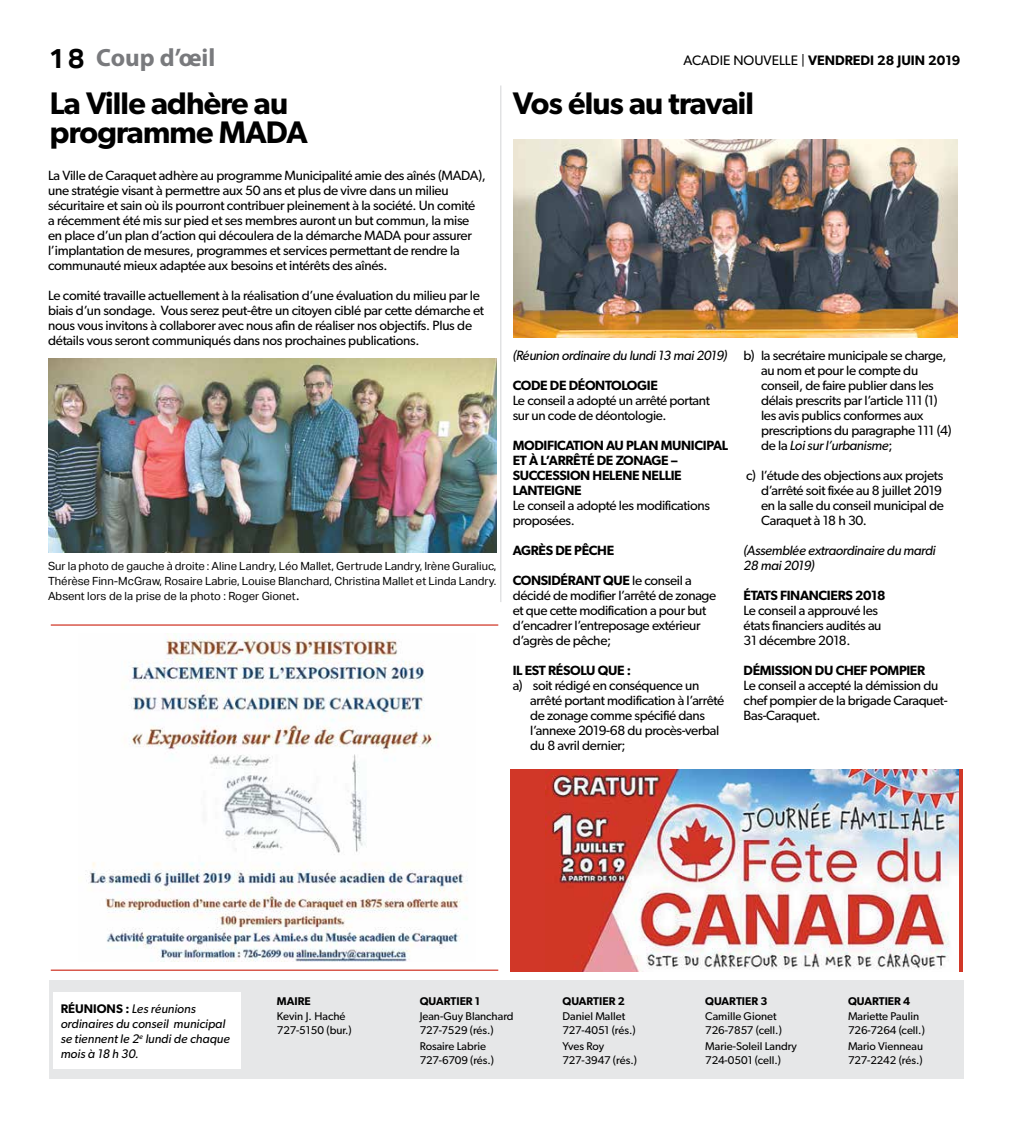
<style>
.page{position:relative;width:1013px;height:1125px;background:#fff}
.page>*{position:absolute;margin:0;border:0;box-sizing:border-box;transform-origin:0 0}
.t1{font:600 31.25px/28.8px "Gibson";letter-spacing:-.025em;color:#000}
.t2{font:700 25px "Myriad Pro";color:#797a7d}
.t3{font:600 13.75px "Gibson";color:#000}
.t4{font:13.5px/15px "Gibson";letter-spacing:-.025em;color:#000}
.t5{font:600 13.5px/15px "Gibson";letter-spacing:-.025em;color:#000}
.t6{font:italic 13.5px/15px "Gibson";letter-spacing:-.025em;color:#000}
.t7{font:italic 12.5px/15px "Gibson";color:#000}
.t8{font:11.25px/13.8px "Gibson";color:#000}
.t9{font:11.25px/15px "Aktiv Grotesk";color:#000;text-align:justify}
.t10{font:600 11.25px "Gibson";color:#000}
.s1{font-family:"Aktiv Grotesk";font-size:27.5px;color:#000}
.s2{font-weight:400}
.s3{font-family:"Gibson";font-size:13.5px}
.s4{font-weight:600}
.s5{font-style:italic}
.s6{font-weight:600;font-style:normal}
</style>
<div class="page">
<div style="left:510px;top:770px;width:452px;height:202px;background:#d13728"></div>
<img style="left:545px;top:770px;width:413px;height:202px">
<img style="left:85px;top:634px;width:383px;height:328px">
<div style="left:49px;top:980px;width:914px;height:98px;background:#e6e7e8"></div>
<div style="left:53px;top:993px;width:188px;height:76px;background:#fff"></div>
<img style="left:513px;top:139px;width:444px;height:199px">
<img style="left:48px;top:358px;width:448px;height:195px">
<hr style="left:500px;top:86px;width:1px;height:516px;background:#dcddde">
<hr style="left:51px;top:970px;width:447px;height:1px;background:#d13728">
<hr style="left:51px;top:624px;width:447px;height:2px;background:#d13728">
<h2 class="t2" style="left:49px;top:42px;width:168px"><span class="s1">18</span> Coup d’oeil</h2>
<p class="t3" style="left:683px;top:52px;width:278px"><span class="s2">ACADIE NOUVELLE |</span> VENDREDI 28 JUIN 2019</p>
<h1 class="t1" style="left:50px;top:88px;width:259px">La Ville adhère au programme MADA</h1>
<p class="t4" style="left:48px;top:168px;width:439px">La Ville de Caraquet adhère au programme Municipalité amie des aînés (MADA), une stratégie visant à permettre aux 50 ans et plus de vivre dans un milieu sécuritaire et sain où ils pourront contribuer pleinement à la société. Un comité<br>a récemment été mis sur pied et ses membres auront un but commun, la mise en place d’un plan d’action qui découlera de la démarche MADA pour assurer l’implantation de mesures, programmes et services permettant de rendre la communauté mieux adaptée aux besoins et intérêts des aînés.</p>
<p class="t4" style="left:48px;top:288px;width:437px">Le comité travaille actuellement à la réalisation d’une évaluation du milieu par le biais d’un sondage. Vous serez peut-être un citoyen ciblé par cette démarche et nous vous invitons à collaborer avec nous afin de réaliser nos objectifs. Plus de détails vous seront communiqués dans nos prochaines publications.</p>
<p class="t9" style="left:48px;top:559px;width:450px">Sur la photo de gauche à droite : Aline Landry, Léo Mallet, Gertrude Landry, Irène Guraliuc, Thérèse Finn-McGraw, Rosaire Labrie, Louise Blanchard, Christina Mallet et Linda Landry.<br>Absent lors de la prise de la photo : Roger Gionet<span class="s3">.</span></p>
<h1 class="t1" style="left:512px;top:88px;width:243px">Vos élus au travail</h1>
<p class="t6" style="left:512px;top:348px;width:216px">(Réunion ordinaire du lundi 13 mai 2019)</p>
<p class="t5" style="left:512px;top:378px;width:147px">CODE DE DÉONTOLOGIE</p>
<p class="t4" style="left:512px;top:393px;width:199px">Le conseil a adopté un arrêté portant sur un code de déontologie.</p>
<p class="t5" style="left:512px;top:438px;width:217px">MODIFICATION AU PLAN MUNICIPAL<br>ET À L’ARRÊTÉ DE ZONAGE –<br>SUCCESSION HELENE NELLIE<br>LANTEIGNE</p>
<p class="t4" style="left:512px;top:498px;width:199px">Le conseil a adopté les modifications proposées.</p>
<p class="t5" style="left:512px;top:543px;width:103px">AGRÈS DE PÊCHE</p>
<p class="t4" style="left:512px;top:573px;width:205px"><span class="s4">CONSIDÉRANT QUE</span> le conseil a décidé de modifier l’arrêté de zonage et que cette modification a pour but d’encadrer l’entreposage extérieur d’agrès de pêche;</p>
<p class="t5" style="left:512px;top:663px;width:120px">IL EST RÉSOLU QUE :</p>
<p class="t4" style="left:530px;top:678px;width:196px;text-indent:-17px">a) soit rédigé en conséquence un arrêté portant modification à l’arrêté de zonage comme spécifié dans l’annexe 2019-68 du procès-verbal du 8 avril dernier;</p>
<p class="t4" style="left:761px;top:348px;width:192px;text-indent:-17px">b) la secrétaire municipale se charge, au nom et pour le compte du conseil, de faire publier dans les délais prescrits par l’article 111 (1) les avis publics conformes aux prescriptions du paragraphe 111 (4) de la <span class="s5">Loi sur l’urbanisme</span>;</p>
<p class="t4" style="left:761px;top:468px;width:184px;text-indent:-15px">c) l’étude des objections aux projets d’arrêté soit fixée au 8 juillet 2019 en la salle du conseil municipal de<br>Caraquet à 18 h 30.</p>
<p class="t6" style="left:743px;top:543px;width:193px">(Assemblée extraordinaire du mardi<br>28 mai 2019)</p>
<p class="t5" style="left:743px;top:587px;width:143px">ÉTATS FINANCIERS 2018</p>
<p class="t4" style="left:743px;top:603px;width:139px">Le conseil a approuvé les états financiers audités au<br>31 décembre 2018.</p>
<p class="t5" style="left:743px;top:662px;width:183px">DÉMISSION DU CHEF POMPIER</p>
<p class="t4" style="left:743px;top:678px;width:206px">Le conseil a accepté la démission du chef pompier de la brigade Caraquet-<br>Bas-Caraquet.</p>
<p class="t7" style="left:61px;top:1001px;width:171px"><span class="s6">RÉUNIONS :</span> Les réunions ordinaires du conseil municipal se tiennent le 2<sup>e</sup> lundi de chaque mois à 18 h 30.</p>
<p class="t10" style="left:277px;top:995px;width:35px">MAIRE</p>
<p class="t8" style="left:277px;top:1009px;width:76px">Kevin J. Haché<br>727-5150 (bur.)</p>
<p class="t10" style="left:420px;top:995px;width:62px">QUARTIER 1</p>
<p class="t8" style="left:420px;top:1009px;width:95px">Jean-Guy Blanchard<br>727-7529 (rés.)</p>
<p class="t8" style="left:420px;top:1039px;width:76px">Rosaire Labrie<br>727-6709 (rés.)</p>
<p class="t10" style="left:562px;top:995px;width:64px">QUARTIER 2</p>
<p class="t8" style="left:562px;top:1009px;width:75px">Daniel Mallet<br>727-4051 (rés.)</p>
<p class="t8" style="left:562px;top:1039px;width:76px">Yves Roy<br>727-3947 (rés.)</p>
<p class="t10" style="left:705px;top:995px;width:64px">QUARTIER 3</p>
<p class="t8" style="left:705px;top:1009px;width:78px">Camille Gionet<br>726-7857 (cell.)</p>
<p class="t8" style="left:705px;top:1039px;width:93px">Marie-Soleil Landry<br>724-0501 (cell.)</p>
<p class="t10" style="left:848px;top:995px;width:64px">QUARTIER 4</p>
<p class="t8" style="left:848px;top:1009px;width:78px">Mariette Paulin<br>726-7264 (cell.)</p>
<p class="t8" style="left:848px;top:1039px;width:77px">Mario Vienneau<br>727-2242 (rés.)</p>
</div>
